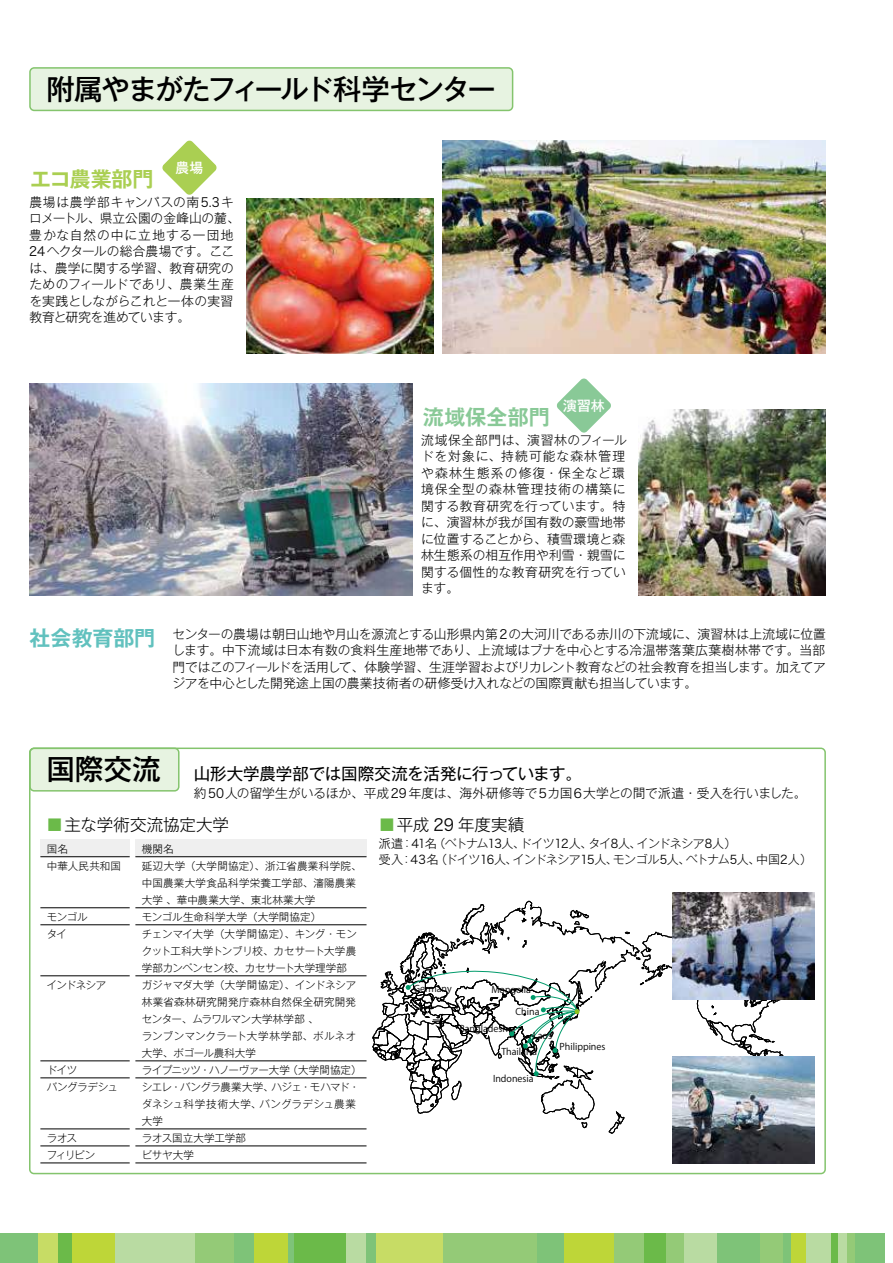
<style>
.page{position:relative;width:893px;height:1263px;background:#fff}
.page>*{position:absolute;margin:0;border:0;box-sizing:border-box;transform-origin:0 0}
.t1{font:500 28.5px "Gothic MB101 Pro";letter-spacing:-.07em;color:#000}
.t2{font:700 21px "Gothic MB101 Pro De";letter-spacing:.01em;color:#89c997}
.t3{font:700 21px "Gothic MB101 Pro De";letter-spacing:-.01em;color:#aacf52}
.t4{font:700 21px "Gothic MB101 Pro De";letter-spacing:-.005em;color:#61c1be}
.t5{font:16.5px "Gothic MB101 Pro";letter-spacing:-.015em;color:#000}
.t6{font:300 16.5px "Gothic MB101 Pro";color:#000}
.t7{font:500 13.8px "Gothic MB101 Pro";color:#fff}
.t8{font:300 12.75px/16.5px "Gothic MB101 Pro";letter-spacing:.01em;color:#000;text-align:justify}
.t9{font:300 12.75px/16.5px "Gothic MB101 Pro";letter-spacing:.03em;color:#000}
.t10{font:300 12.75px "Gothic MB101 Pro";letter-spacing:-.01em;color:#000}
.t11{font:300 12px/15.8px "Gothic MB101 Pro";letter-spacing:-.06em;color:#000}
.t12{font:300 10.5px/17px "Gothic MB101 Pro";letter-spacing:.005em;color:#000}
.t13{font:300 10.5px/17px "Gothic MB101 Pro";letter-spacing:-.04em;color:#000}
.t14{font:300 10.5px/17px "Gothic MB101 Pro";letter-spacing:-.1em;color:#000}
.t15{font:9.3px/16px "Koz Go Pr 6 N";color:#000}
.s1{font-family:"Hira Kaku Std N W3";font-weight:400}
.s2{font-weight:500;font-size:28.5px}
.s3{font-family:"Hira Kaku Std N W3";font-weight:400;color:#6bba49}
</style>
<div class="page">
<svg style="left:372px;top:894px;width:442px;height:240px"></svg>
<img style="left:442px;top:141px;width:383px;height:212px">
<img style="left:30px;top:383px;width:383px;height:213px">
<img style="left:672px;top:1057px;width:142px;height:106px">
<div style="left:194px;top:1233px;width:40px;height:30px;background:#94ca77"></div>
<div style="left:443px;top:1233px;width:94px;height:30px;background:#94ca77"></div>
<div style="left:346px;top:1233px;width:20px;height:30px;background:#b9dba2"></div>
<div style="left:613px;top:1233px;width:71px;height:30px;background:#94ca77"></div>
<div style="left:115px;top:1233px;width:79px;height:30px;background:#b9dba2"></div>
<div style="left:684px;top:1233px;width:33px;height:30px;background:#b9dba2"></div>
<div style="left:58px;top:1233px;width:14px;height:30px;background:#6bba49"></div>
<div style="left:293px;top:1233px;width:53px;height:30px;background:#6bba49"></div>
<div style="left:644px;top:1233px;width:21px;height:30px;background:#6bba49"></div>
<div style="left:0;top:1233px;width:38px;height:30px;background:#7ec378"></div>
<div style="left:234px;top:1233px;width:20px;height:30px;background:#7ec378"></div>
<div style="left:717px;top:1233px;width:43px;height:30px;background:#7ec378"></div>
<div style="left:366px;top:1233px;width:10px;height:30px;background:#7ec378"></div>
<div style="left:537px;top:1233px;width:27px;height:30px;background:#7ec378"></div>
<div style="left:288px;top:1233px;width:5px;height:30px;background:#7ec378"></div>
<div style="left:38px;top:1233px;width:20px;height:30px;background:#c7dc65"></div>
<div style="left:376px;top:1233px;width:67px;height:30px;background:#c7dc65"></div>
<div style="left:564px;top:1233px;width:49px;height:30px;background:#bed638"></div>
<div style="left:254px;top:1233px;width:34px;height:30px;background:#bed638"></div>
<div style="left:72px;top:1233px;width:43px;height:30px;background:#bed638"></div>
<div style="left:760px;top:1233px;width:23px;height:30px;background:#94ca77"></div>
<div style="left:806px;top:1233px;width:41px;height:30px;background:#b9dba2"></div>
<div style="left:847px;top:1233px;width:8px;height:30px;background:#94ca77"></div>
<div style="left:783px;top:1233px;width:9px;height:30px;background:#7ec378"></div>
<div style="left:855px;top:1233px;width:29px;height:30px;background:#7ec378"></div>
<div style="left:792px;top:1233px;width:14px;height:30px;background:#bed638"></div>
<div style="left:831px;top:1233px;width:7px;height:30px;background:#6bba49"></div>
<img style="left:638px;top:410px;width:187px;height:186px">
<img style="left:247px;top:198px;width:187px;height:155px">
<svg style="left:556px;top:378px;width:55px;height:55px"></svg>
<svg style="left:162px;top:140px;width:55px;height:55px"></svg>
<div style="left:40px;top:840px;width:90px;height:17px;background:#efefef"></div>
<hr style="left:40px;top:856px;width:90px;height:1px;background:#000">
<hr style="left:40px;top:907px;width:90px;height:1px;background:#000">
<hr style="left:40px;top:975px;width:90px;height:1px;background:#000">
<div style="left:135px;top:840px;width:232px;height:17px;background:#efefef"></div>
<hr style="left:135px;top:856px;width:232px;height:1px;background:#000">
<hr style="left:135px;top:907px;width:232px;height:1px;background:#000">
<hr style="left:40px;top:924px;width:90px;height:1px;background:#000">
<hr style="left:135px;top:924px;width:232px;height:1px;background:#000">
<hr style="left:135px;top:975px;width:232px;height:1px;background:#000">
<hr style="left:40px;top:1060px;width:90px;height:1px;background:#000">
<hr style="left:135px;top:1060px;width:232px;height:1px;background:#000">
<hr style="left:40px;top:1077px;width:90px;height:1px;background:#000">
<hr style="left:135px;top:1077px;width:232px;height:1px;background:#000">
<hr style="left:40px;top:1129px;width:90px;height:1px;background:#000">
<hr style="left:135px;top:1129px;width:232px;height:1px;background:#000">
<hr style="left:40px;top:1146px;width:90px;height:1px;background:#000">
<hr style="left:135px;top:1146px;width:232px;height:1px;background:#000">
<hr style="left:40px;top:1163px;width:90px;height:1px;background:#000">
<hr style="left:135px;top:1163px;width:232px;height:1px;background:#000">
<div style="left:30px;top:68px;width:483px;height:42px;background:#e7f3e1;border-radius:4px"></div>
<div style="left:29px;top:67px;width:484px;height:44px;border:2px solid #84c46d;border-radius:4px"></div>
<div style="left:30px;top:748px;width:149px;height:43px;background:#e7f3e1;border-radius:4px"></div>
<div style="left:29px;top:747px;width:151px;height:44px;border:2px solid #84c46d;border-radius:4px"></div>
<div style="left:29px;top:747px;width:797px;height:427px;border:2px solid #84c46d;border-radius:4px"></div>
<img style="left:673px;top:893px;width:141px;height:106px">
<h1 class="t1" style="left:46px;top:65px;width:451px">附属やまがたフィールド科学センター</h1>
<h2 class="t3" style="left:30px;top:161px;width:125px">エコ農業部門</h2>
<h3 class="t7" style="left:176px;top:156px;width:29px">農場</h3>
<p class="t8" style="left:29px;top:192px;width:212px;text-align:left">農場は農学部キャンパスの南<span class="s1">5.3</span>キロメートル、県立公園の金峰山の麓、豊かな自然の中に立地する一団地<br><span class="s1">24</span>ヘクタールの総合農場です。ここは、農学に関する学習、教育研究のためのフィールドであリ、農業生産を実践としながらこれと一体の実習教育と研究を進めています。</p>
<h2 class="t2" style="left:423px;top:399px;width:128px">流域保全部門</h2>
<h3 class="t7" style="left:563px;top:394px;width:43px">演習林</h3>
<p class="t9" style="left:421px;top:430px;width:207px">流域保全部門は、演習林のフィールドを対象に、持続可能な森林管理や森林生態系の修復・保全など環境保全型の森林管理技術の構築に関する教育研究を行っています。特に、演習林が我が国有数の豪雪地帯に位置することから、積雪環境と森林生態系の相互作用や利雪・親雪に関する個性的な教育研究を行っています。</p>
<h2 class="t4" style="left:30px;top:620px;width:127px">社会教育部門</h2>
<p class="t8" style="left:172px;top:624px;width:655px">センターの農場は朝日山地や月山を源流とする山形県内第<span class="s1">2</span>の大河川である赤川の下流域に、演習林は上流域に位置します。中下流域は日本有数の食料生産地帯であり、上流域はブナを中心とする冷温帯落葉広葉樹林帯です。当部門ではこのフィールドを活用して、体験学習、生涯学習およびリカレント教育などの社会教育を担当します。加えてアジアを中心とした開発途上国の農業技術者の研修受け入れなどの国際貢献も担当しています。</p>
<h3 class="t5" style="left:46px;top:760px;width:537px"><span class="s2">国際交流</span> 山形大学農学部では国際交流を活発に行っています。</h3>
<p class="t10" style="left:194px;top:782px;width:614px">約<span class="s1">50</span>人の留学生がいるほか、平成<span class="s1">29</span>年度は、海外研修等で<span class="s1">５</span>カ国<span class="s1">６</span>大学との間で派遣・受入を行いました。</p>
<h3 class="t6" style="left:46px;top:811px;width:184px"><span class="s3">■</span>主な学術交流協定大学</h3>
<p class="t12" style="left:47px;top:839px;width:76px">国名<br>中華人民共和国</p>
<p class="t12" style="left:47px;top:907px;width:42px">モンゴルタイ</p>
<p class="t12" style="left:47px;top:975px;width:61px">インドネシア</p>
<p class="t13" style="left:47px;top:1060px;width:73px">ドイツ<br>バングラデシュ</p>
<p class="t14" style="left:47px;top:1128px;width:50px">ラオス<br>フィリピン</p>
<p class="t12" style="left:142px;top:839px;width:221px">機関名<br>延辺大学（大学間協定）、浙江省農業科学院、中国農業大学食品科学栄養工学部、瀋陽農業大学、華中農業大学、東北林業大学<br>モンゴル生命科学大学（大学間協定）<br>チェンマイ大学（大学間協定）、キング・モンクット工科大学トンブリ校、カセサート大学農学部カンペンセン校、カセサート大学理学部<br>ガジャマダ大学（大学間協定）、インドネシア林業省森林研究開発庁森林自然保全研究開発センター、ムラワルマン大学林学部、<br>ランブンマンクラート大学林学部、ボルネオ大学、ボゴール農科大学<br>ライプニッツ・ハノーヴァー大学（大学間協定）シエレ・バングラ農業大学、ハジェ・モハマド・ダネシュ科学技術大学、バングラデシュ農業大学<br>ラオス国立大学工学部<br>ビサヤ大学</p>
<h3 class="t6" style="left:379px;top:811px;width:147px"><span class="s3">■</span>平成 <span class="s1">29</span> 年度実績</h3>
<p class="t11" style="left:379px;top:834px;width:435px">派遣：<span class="s1">41</span>名（ベトナム<span class="s1">13</span>人、ドイツ<span class="s1">12</span>人、タイ<span class="s1">8</span>人、インドネシア<span class="s1">8</span>人）<br>受入：<span class="s1">43</span>名（ドイツ<span class="s1">16</span>人、インドネシア<span class="s1">15</span>人、モンゴル<span class="s1">5</span>人、ベトナム<span class="s1">5</span>人、中国<span class="s1">2</span>人）</p>
<p class="t15" style="left:414px;top:981px;width:40px">Germany</p>
<p class="t15" style="left:491px;top:982px;width:41px">Mongolia</p>
<p class="t15" style="left:459px;top:1021px;width:50px">Bangladesh</p>
<p class="t15" style="left:501px;top:1028px;width:52px;text-indent:32px">Laos<br>Thailand</p>
<p class="t15" style="left:560px;top:1039px;width:47px">Philippines</p>
<p class="t15" style="left:493px;top:1071px;width:42px">Indonesia</p>
<p class="t15" style="left:515px;top:1003px;width:25px">China</p>
</div>
